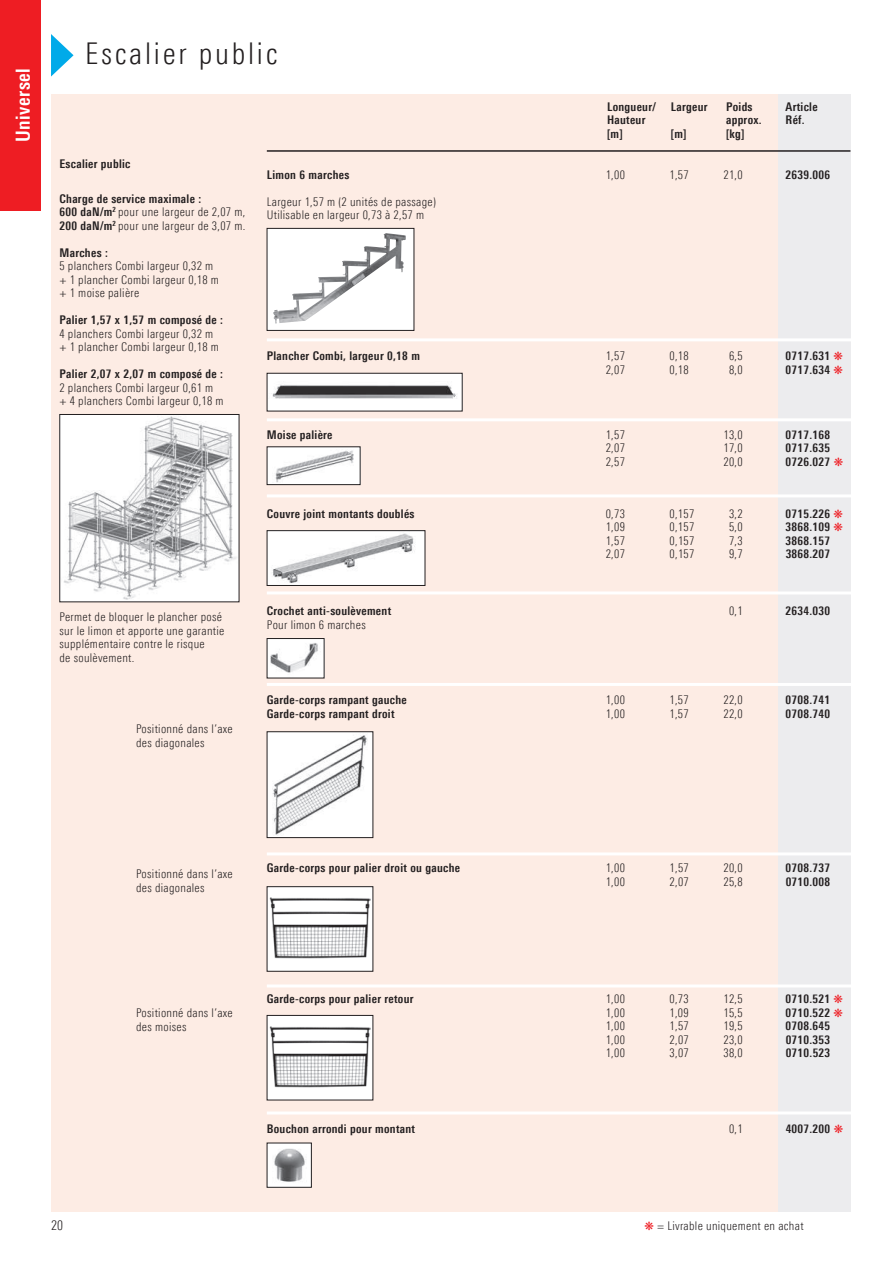
<style>
.page{position:relative;width:893px;height:1263px;background:#fff}
.page>*{position:absolute;margin:0;border:0;box-sizing:border-box;transform-origin:0 0}
.t1{font:300 30px "Linotype Univers 320 Cn";letter-spacing:.09em;color:#231f20}
.t2{font:700 19.5px "Linotype Univers 620 Cn";letter-spacing:.025em;color:#fff}
.t3{font:300 13.5px "Linotype Univers 320 Cn";color:#231f20}
.t4{font:300 12px/13.5px "Linotype Univers 320 Cn";letter-spacing:.025em;color:#231f20}
.t5{font:700 12px "Linotype Univers 620 Cn";letter-spacing:.025em;color:#231f20}
.s1{font-family:"Linotype Univers 620 Cn";font-weight:700}
</style>
<div class="page">
<div style="left:0;top:0;width:41px;height:210px;background:#ee1d23"></div>
<div style="left:51px;top:94px;width:799px;height:1117px;background:#fdece4"></div>
<div style="left:778px;top:94px;width:72px;height:1117px;background:#ececee"></div>
<svg style="left:269px;top:230px;width:143px;height:99px;background:#eeeeef"></svg>
<img style="left:318px;top:233px;width:68px;height:45px">
<div style="left:267px;top:228px;width:147px;height:103px;border:1px solid #231f20"></div>
<svg style="left:51px;top:34px;width:23px;height:43px"></svg>
<hr style="left:267px;top:338px;width:609px;height:3px;background:#fff">
<div style="left:267px;top:447px;width:93px;height:38px;background:#fff"></div>
<img style="left:275px;top:450px;width:79px;height:32px">
<div style="left:267px;top:447px;width:93px;height:38px;border:1px solid #231f20"></div>
<hr style="left:267px;top:418px;width:609px;height:3px;background:#fff">
<hr style="left:267px;top:494px;width:609px;height:3px;background:#fff">
<div style="left:267px;top:638px;width:57px;height:40px;background:#fff"></div>
<img style="left:270px;top:643px;width:48px;height:30px">
<div style="left:267px;top:638px;width:57px;height:40px;border:1px solid #231f20"></div>
<div style="left:267px;top:373px;width:195px;height:38px;background:#fff"></div>
<img style="left:272px;top:384px;width:185px;height:15px">
<div style="left:267px;top:373px;width:195px;height:38px;border:1px solid #231f20"></div>
<div style="left:267px;top:1015px;width:106px;height:85px;background:#fff"></div>
<img style="left:269px;top:1026px;width:101px;height:62px">
<hr style="left:267px;top:150px;width:583px;height:2px;background:#231f20">
<hr style="left:267px;top:852px;width:609px;height:3px;background:#fff">
<div style="left:267px;top:732px;width:106px;height:105px;background:#fff"></div>
<img style="left:272px;top:735px;width:96px;height:100px">
<div style="left:267px;top:731px;width:106px;height:107px;border:1px solid #231f20"></div>
<div style="left:267px;top:887px;width:106px;height:84px;background:#fff"></div>
<img style="left:269px;top:897px;width:101px;height:62px">
<hr style="left:267px;top:591px;width:607px;height:3px;background:#fff">
<div style="left:267px;top:1143px;width:44px;height:44px;background:#fff"></div>
<img style="left:274px;top:1148px;width:32px;height:34px">
<hr style="left:267px;top:984px;width:609px;height:3px;background:#fff">
<hr style="left:267px;top:1111px;width:609px;height:3px;background:#fff">
<hr style="left:267px;top:683px;width:610px;height:3px;background:#fff">
<img style="left:269px;top:532px;width:153px;height:52px">
<div style="left:267px;top:530px;width:158px;height:56px;border:1px solid #231f20"></div>
<img style="left:62px;top:416px;width:175px;height:184px">
<h2 class="t2" style="left:11px;top:142px;width:75px;rotate:-90deg">Universel</h2>
<h1 class="t1" style="left:85px;top:36px;width:194px">Escalier public</h1>
<p class="t5" style="left:607px;top:99px;width:102px">Longueur/ Largeur</p>
<p class="t5" style="left:726px;top:99px;width:28px">Poids</p>
<p class="t5" style="left:786px;top:99px;width:34px">Article</p>
<p class="t5" style="left:607px;top:113px;width:40px">Hauteur</p>
<p class="t5" style="left:726px;top:113px;width:37px">approx.</p>
<p class="t5" style="left:786px;top:113px;width:21px">Réf.</p>
<p class="t5" style="left:607px;top:126px;width:17px">[m]</p>
<p class="t5" style="left:671px;top:126px;width:17px">[m]</p>
<p class="t5" style="left:726px;top:126px;width:20px">[kg]</p>
<p class="t5" style="left:60px;top:157px;width:72px">Escalier public</p>
<p class="t5" style="left:60px;top:191px;width:143px">Charge de service maximale :</p>
<p class="t4" style="left:60px;top:205px;width:187px"><span class="s1">600 daN/m</span><sup>2</sup> pour une largeur de 2,07 m,<br><span class="s1">200 daN/m</span><sup>2</sup> pour une largeur de 3,07 m.</p>
<p class="t5" style="left:60px;top:245px;width:50px">Marches :</p>
<p class="t4" style="left:60px;top:259px;width:161px">5 planchers Combi largeur 0,32 m + 1 plancher Combi largeur 0,18 m + 1 moise palière</p>
<p class="t5" style="left:60px;top:313px;width:165px">Palier 1,57 x 1,57 m composé de :</p>
<p class="t4" style="left:60px;top:327px;width:161px">4 planchers Combi largeur 0,32 m + 1 plancher Combi largeur 0,18 m</p>
<p class="t5" style="left:60px;top:367px;width:165px">Palier 2,07 x 2,07 m composé de :</p>
<p class="t4" style="left:60px;top:381px;width:166px">2 planchers Combi largeur 0,61 m<br>+ 4 planchers Combi largeur 0,18 m</p>
<p class="t4" style="left:60px;top:610px;width:166px">Permet de bloquer le plancher posé sur le limon et apporte une garantie supplémentaire contre le risque<br>de soulèvement.</p>
<p class="t4" style="left:136px;top:722px;width:98px">Positionné dans l’axe des diagonales</p>
<p class="t5" style="left:267px;top:167px;width:84px">Limon 6 marches</p>
<p class="t4" style="left:606px;top:168px;width:21px">1,00</p>
<p class="t4" style="left:669px;top:168px;width:21px">1,57</p>
<p class="t4" style="left:723px;top:168px;width:21px">21,0</p>
<p class="t5" style="left:786px;top:167px;width:46px">2639.006</p>
<p class="t4" style="left:267px;top:195px;width:171px">Largeur 1,57 m (2 unités de passage)<br>Utilisable en largeur 0,73 à 2,57 m</p>
<p class="t5" style="left:267px;top:349px;width:155px">Plancher Combi, largeur 0,18 m</p>
<p class="t4" style="left:606px;top:349px;width:21px">1,57</p>
<p class="t4" style="left:669px;top:349px;width:21px">0,18</p>
<p class="t4" style="left:729px;top:349px;width:15px">6,5</p>
<p class="t5" style="left:786px;top:349px;width:46px">0717.631</p>
<p class="t4" style="left:606px;top:363px;width:21px">2,07</p>
<p class="t4" style="left:669px;top:363px;width:21px">0,18</p>
<p class="t4" style="left:729px;top:363px;width:15px">8,0</p>
<p class="t5" style="left:786px;top:362px;width:46px">0717.634</p>
<p class="t5" style="left:267px;top:427px;width:67px">Moise palière</p>
<p class="t4" style="left:606px;top:427px;width:21px">1,57</p>
<p class="t4" style="left:723px;top:427px;width:21px">13,0</p>
<p class="t5" style="left:786px;top:427px;width:46px">0717.168</p>
<p class="t4" style="left:606px;top:441px;width:21px">2,07</p>
<p class="t4" style="left:723px;top:441px;width:21px">17,0</p>
<p class="t5" style="left:786px;top:441px;width:46px">0717.635</p>
<p class="t4" style="left:606px;top:454px;width:21px">2,57</p>
<p class="t4" style="left:723px;top:454px;width:21px">20,0</p>
<p class="t5" style="left:786px;top:454px;width:46px">0726.027</p>
<p class="t5" style="left:267px;top:506px;width:149px">Couvre joint montants doublés</p>
<p class="t4" style="left:606px;top:507px;width:21px">0,73</p>
<p class="t4" style="left:669px;top:507px;width:26px">0,157</p>
<p class="t4" style="left:729px;top:507px;width:15px">3,2</p>
<p class="t5" style="left:786px;top:506px;width:46px">0715.226</p>
<p class="t4" style="left:606px;top:520px;width:21px">1,09</p>
<p class="t4" style="left:669px;top:520px;width:26px">0,157</p>
<p class="t4" style="left:729px;top:520px;width:15px">5,0</p>
<p class="t5" style="left:786px;top:520px;width:46px">3868.109</p>
<p class="t4" style="left:606px;top:534px;width:21px">1,57</p>
<p class="t4" style="left:669px;top:534px;width:26px">0,157</p>
<p class="t4" style="left:729px;top:534px;width:15px">7,3</p>
<p class="t5" style="left:786px;top:533px;width:46px">3868.157</p>
<p class="t4" style="left:606px;top:547px;width:21px">2,07</p>
<p class="t4" style="left:670px;top:547px;width:26px">0,157</p>
<p class="t4" style="left:729px;top:547px;width:15px">9,7</p>
<p class="t5" style="left:786px;top:547px;width:46px">3868.207</p>
<p class="t5" style="left:267px;top:604px;width:126px">Crochet anti-soulèvement</p>
<p class="t4" style="left:729px;top:604px;width:15px">0,1</p>
<p class="t5" style="left:786px;top:604px;width:46px">2634.030</p>
<p class="t4" style="left:267px;top:617px;width:100px">Pour limon 6 marches</p>
<p class="t5" style="left:267px;top:693px;width:141px">Garde-corps rampant gauche</p>
<p class="t4" style="left:606px;top:693px;width:21px">1,00</p>
<p class="t4" style="left:669px;top:693px;width:21px">1,57</p>
<p class="t4" style="left:723px;top:693px;width:21px">22,0</p>
<p class="t5" style="left:786px;top:693px;width:46px">0708.741</p>
<p class="t5" style="left:267px;top:706px;width:129px">Garde-corps rampant droit</p>
<p class="t4" style="left:606px;top:706px;width:21px">1,00</p>
<p class="t4" style="left:669px;top:706px;width:21px">1,57</p>
<p class="t4" style="left:723px;top:706px;width:21px">22,0</p>
<p class="t5" style="left:786px;top:706px;width:46px">0708.740</p>
<p class="t4" style="left:136px;top:867px;width:98px">Positionné dans l’axe des diagonales</p>
<p class="t5" style="left:267px;top:861px;width:195px">Garde-corps pour palier droit ou gauche</p>
<p class="t4" style="left:606px;top:861px;width:21px">1,00</p>
<p class="t4" style="left:669px;top:861px;width:21px">1,57</p>
<p class="t4" style="left:723px;top:861px;width:21px">20,0</p>
<p class="t5" style="left:786px;top:861px;width:46px">0708.737</p>
<p class="t4" style="left:606px;top:874px;width:21px">1,00</p>
<p class="t4" style="left:670px;top:874px;width:21px">2,07</p>
<p class="t4" style="left:724px;top:874px;width:21px">25,8</p>
<p class="t5" style="left:786px;top:874px;width:46px">0710.008</p>
<p class="t4" style="left:136px;top:1006px;width:98px">Positionné dans l’axe des moises</p>
<p class="t5" style="left:267px;top:992px;width:148px">Garde-corps pour palier retour</p>
<p class="t4" style="left:606px;top:992px;width:21px">1,00</p>
<p class="t4" style="left:669px;top:992px;width:21px">0,73</p>
<p class="t4" style="left:723px;top:992px;width:21px">12,5</p>
<p class="t5" style="left:786px;top:992px;width:46px">0710.521</p>
<p class="t4" style="left:606px;top:1005px;width:21px">1,00</p>
<p class="t4" style="left:669px;top:1005px;width:21px">1,09</p>
<p class="t4" style="left:723px;top:1005px;width:21px">15,5</p>
<p class="t5" style="left:786px;top:1005px;width:46px">0710.522</p>
<p class="t4" style="left:606px;top:1019px;width:21px">1,00</p>
<p class="t4" style="left:669px;top:1019px;width:21px">1,57</p>
<p class="t4" style="left:723px;top:1019px;width:21px">19,5</p>
<p class="t5" style="left:786px;top:1019px;width:46px">0708.645</p>
<p class="t4" style="left:606px;top:1032px;width:21px">1,00</p>
<p class="t4" style="left:670px;top:1032px;width:21px">2,07</p>
<p class="t4" style="left:724px;top:1032px;width:21px">23,0</p>
<p class="t5" style="left:786px;top:1032px;width:46px">0710.353</p>
<p class="t4" style="left:606px;top:1046px;width:21px">1,00</p>
<p class="t4" style="left:670px;top:1046px;width:21px">3,07</p>
<p class="t4" style="left:724px;top:1046px;width:21px">38,0</p>
<p class="t5" style="left:786px;top:1046px;width:46px">0710.523</p>
<p class="t5" style="left:267px;top:1121px;width:150px">Bouchon arrondi pour montant</p>
<p class="t4" style="left:729px;top:1121px;width:15px">0,1</p>
<p class="t5" style="left:786px;top:1121px;width:46px">4007.200</p>
<p class="t3" style="left:51px;top:1218px;width:14px">20</p>
<p class="t4" style="left:657px;top:1219px;width:148px">= Livrable uniquement en achat</p>
</div>
